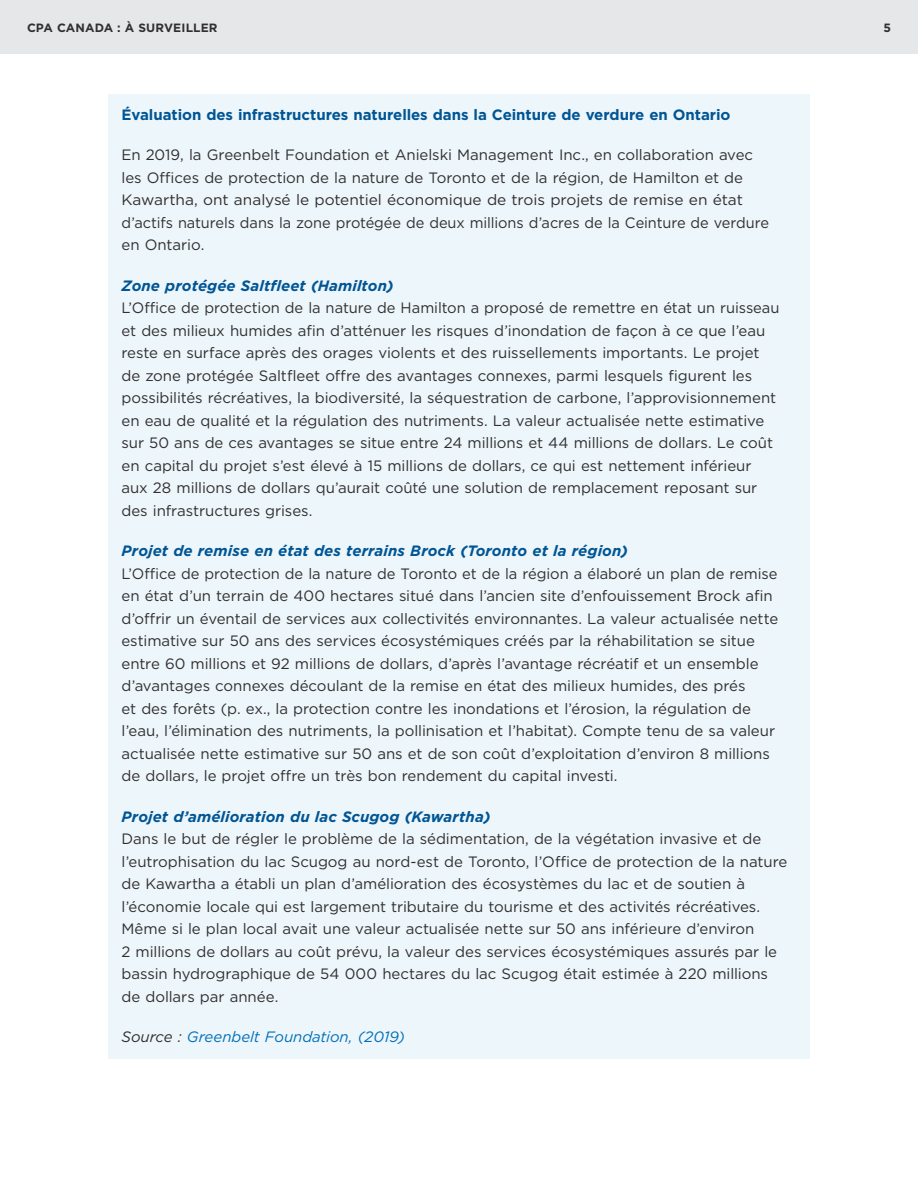
<style>
.page{position:relative;width:918px;height:1188px;background:#fff}
.page>*{position:absolute;margin:0;border:0;box-sizing:border-box;transform-origin:0 0}
.para1{font:15px/22.5px "Gotham";letter-spacing:-.005em;color:#312f30}
.body{font:15px/22.5px "Gotham";letter-spacing:-.005em;color:#312f30}
.t1{font:italic 700 15px "Gotham";letter-spacing:.005em;color:#005595}
.CPA_head3{font:700 15px "Gotham";letter-spacing:-.005em;color:#005595}
.body-2{font:italic 15px "Gotham";letter-spacing:-.005em;color:#006fba}
.t2{font:700 12px "Gotham";letter-spacing:.005em;color:#312f30}
.s1{color:#312f30}
</style>
<div class="page">
<div style="left:0;top:0;width:918px;height:54px;background:#e6e7e9"></div>
<div style="left:108px;top:94px;width:702px;height:42px;background:#edf6fa"></div>
<div style="left:108px;top:135px;width:702px;height:132px;background:#edf6fa"></div>
<div style="left:108px;top:266px;width:702px;height:42px;background:#edf6fa"></div>
<div style="left:108px;top:288px;width:702px;height:244px;background:#edf6fa"></div>
<div style="left:108px;top:531px;width:702px;height:42px;background:#edf6fa"></div>
<div style="left:108px;top:554px;width:702px;height:244px;background:#edf6fa"></div>
<div style="left:108px;top:796px;width:702px;height:42px;background:#edf6fa"></div>
<div style="left:108px;top:819px;width:702px;height:199px;background:#edf6fa"></div>
<div style="left:108px;top:1017px;width:702px;height:42px;background:#edf6fa"></div>
<p class="t2" style="left:27px;top:20px;width:192px">CPA CANADA : À SURVEILLER</p>
<p class="t2" style="left:883px;top:20px;width:9px">5</p>
<p class="CPA_head3" style="left:122px;top:105px;width:610px">Évaluation des infrastructures naturelles dans la Ceinture de verdure en Ontario</p>
<p class="body" style="left:122px;top:144px;width:649px">En 2019, la Greenbelt Foundation et Anielski Management Inc., en collaboration avec les Offices de protection de la nature de Toronto et de la région, de Hamilton et de Kawartha, ont analysé le potentiel économique de trois projets de remise en état d’actifs naturels dans la zone protégée de deux millions d’acres de la Ceinture de verdure en Ontario.</p>
<p class="t1" style="left:122px;top:276px;width:274px">Zone protégée Saltfleet (Hamilton)</p>
<p class="para1" style="left:122px;top:297px;width:659px">L’Office de protection de la nature de Hamilton a proposé de remettre en état un ruisseau et des milieux humides afin d’atténuer les risques d’inondation de façon à ce que l’eau reste en surface après des orages violents et des ruissellements importants. Le projet de zone protégée Saltfleet offre des avantages connexes, parmi lesquels figurent les possibilités récréatives, la biodiversité, la séquestration de carbone, l’approvisionnement en eau de qualité et la régulation des nutriments. La valeur actualisée nette estimative sur 50 ans de ces avantages se situe entre 24 millions et 44 millions de dollars. Le coût en capital du projet s’est élevé à 15 millions de dollars, ce qui est nettement inférieur aux 28 millions de dollars qu’aurait coûté une solution de remplacement reposant sur des infrastructures grises.</p>
<p class="t1" style="left:122px;top:541px;width:508px">Projet de remise en état des terrains Brock (Toronto et la région)</p>
<p class="para1" style="left:122px;top:562px;width:658px">L’Office de protection de la nature de Toronto et de la région a élaboré un plan de remise en état d’un terrain de 400 hectares situé dans l’ancien site d’enfouissement Brock afin d’offrir un éventail de services aux collectivités environnantes. La valeur actualisée nette estimative sur 50 ans des services écosystémiques créés par la réhabilitation se situe entre 60 millions et 92 millions de dollars, d’après l’avantage récréatif et un ensemble d’avantages connexes découlant de la remise en état des milieux humides, des prés<br>et des forêts (p. ex., la protection contre les inondations et l’érosion, la régulation de l’eau, l’élimination des nutriments, la pollinisation et l’habitat). Compte tenu de sa valeur actualisée nette estimative sur 50 ans et de son coût d’exploitation d’environ 8 millions de dollars, le projet offre un très bon rendement du capital investi.</p>
<p class="t1" style="left:122px;top:807px;width:370px">Projet d’amélioration du lac Scugog (Kawartha)</p>
<p class="para1" style="left:122px;top:828px;width:667px">Dans le but de régler le problème de la sédimentation, de la végétation invasive et de l’eutrophisation du lac Scugog au nord-est de Toronto, l’Office de protection de la nature de Kawartha a établi un plan d’amélioration des écosystèmes du lac et de soutien à l’économie locale qui est largement tributaire du tourisme et des activités récréatives.<br>Même si le plan local avait une valeur actualisée nette sur 50 ans inférieure d’environ<br>2 millions de dollars au coût prévu, la valeur des services écosystémiques assurés par le bassin hydrographique de 54 000 hectares du lac Scugog était estimée à 220 millions de dollars par année.</p>
<p class="body-2" style="left:122px;top:1028px;width:285px"><span class="s1">Source :</span> Greenbelt Foundation, (2019)</p>
</div>
